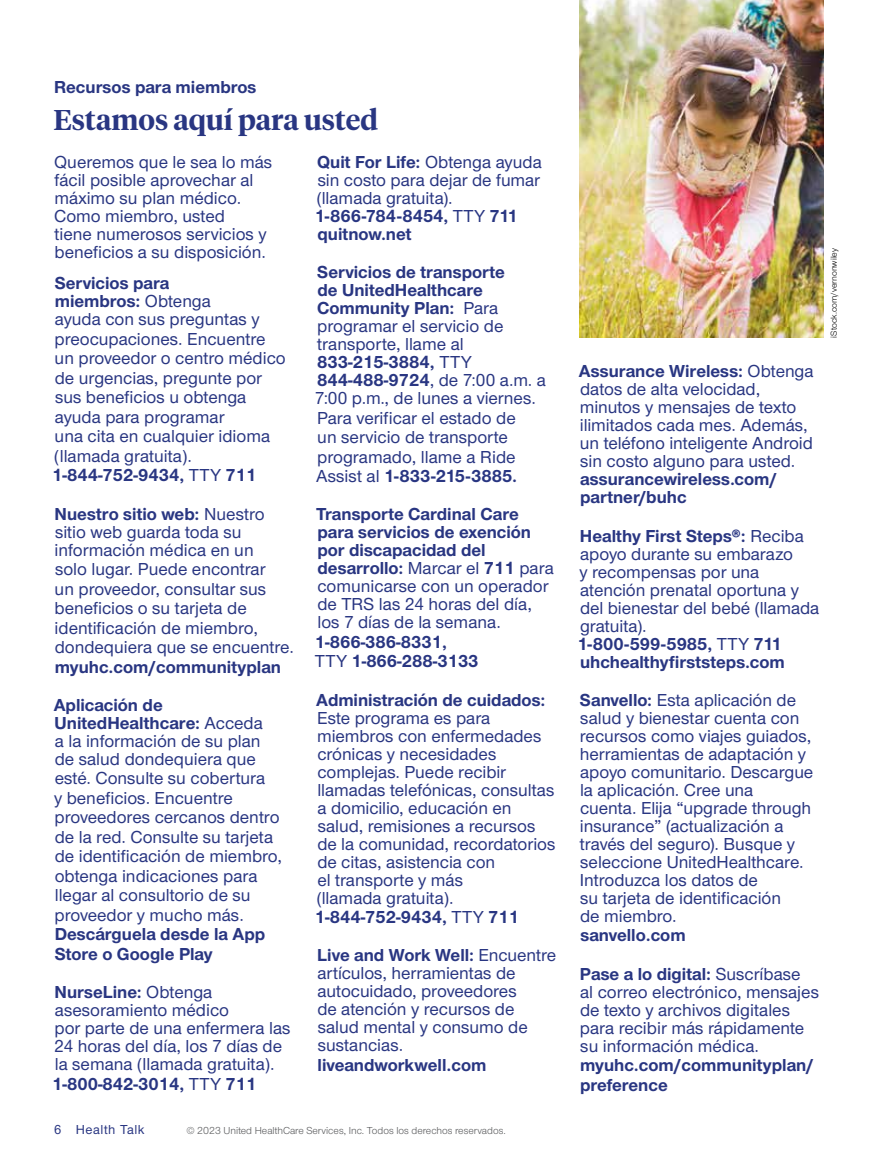
<style>
.page{position:relative;width:878px;height:1161px;background:#fff}
.page>*{position:absolute;margin:0;border:0;box-sizing:border-box;transform-origin:0 0}
.Summary_allnested_2{font:600 28.5px "UHC Serif Headline";color:#293682}
.Summary_allnested_2-2{font:500 18px/19.2px "UHC Sans";color:#293682}
.Summary_allnested_2-3{font:700 18px/18.3px "UHC Sans";color:#293682}
.Sans_no_indent_AMC{font:500 18px/18px "UHC Sans";color:#293682}
.Folio_V_AMC{font:500 13.5px "UHC Sans";letter-spacing:.04em;color:#293682}
.Legal_language_AMC{font:10.5px "UHC Sans";color:#58595b}
.Legal_language_AMC-2{font:9px "UHC Sans";color:#000}
.s1{font-weight:700}
.s2{font-weight:500}
</style>
<div class="page">
<img style="left:579px;top:0;width:245px;height:338px">
<p class="Summary_allnested_2-3" style="left:54px;top:78px;width:204px">Recursos para miembros</p>
<p class="Summary_allnested_2" style="left:54px;top:100px;width:326px">Estamos aquí para usted</p>
<p class="Sans_no_indent_AMC" style="left:54px;top:152px;width:219px">Queremos que le sea lo más fácil posible aprovechar al máximo su plan médico.<br>Como miembro, usted<br>tiene numerosos servicios y beneficios a su disposición.</p>
<p class="Summary_allnested_2-2" style="left:52px;top:273px;width:235px"><span class="s1">Servicios para<br>miembros:</span> Obtenga<br>ayuda con sus preguntas y preocupaciones. Encuentre un proveedor o centro médico de urgencias, pregunte por sus beneficios u obtenga ayuda para programar<br>una cita en cualquier idioma (llamada gratuita).<br><span class="s1">1-844-752-9434,</span> TTY <span class="s1">711</span></p>
<p class="Summary_allnested_2-2" style="left:55px;top:503px;width:241px"><span class="s1">Nuestro sitio web:</span> Nuestro sitio web guarda toda su información médica en un<br>solo lugar. Puede encontrar<br>un proveedor, consultar sus beneficios o su tarjeta de identificación de miembro, dondequiera que se encuentre. <span class="s1">myuhc.com/communityplan</span></p>
<p class="Summary_allnested_2-2" style="left:54px;top:695px;width:230px"><span class="s1">Aplicación de<br>UnitedHealthcare:</span> Acceda<br>a la información de su plan de salud dondequiera que esté. Consulte su cobertura<br>y beneficios. Encuentre proveedores cercanos dentro de la red. Consulte su tarjeta de identificación de miembro, obtenga indicaciones para llegar al consultorio de su proveedor y mucho más.<br><span class="s1">Descárguela desde la App<br>Store o Google Play</span></p>
<p class="Summary_allnested_2-2" style="left:52px;top:982px;width:240px;line-height:18.3px"><span class="s1">NurseLine:</span> Obtenga asesoramiento médico<br>por parte de una enfermera las<br>24 horas del día, los 7 días de la semana (llamada gratuita).<br><span class="s1">1-800-842-3014,</span> TTY <span class="s1">711</span></p>
<p class="Summary_allnested_2-2" style="left:315px;top:152px;width:228px;line-height:18px"><span class="s1">Quit For Life:</span> Obtenga ayuda sin costo para dejar de fumar (llamada gratuita).<br><span class="s1">1-866-784-8454,</span> TTY <span class="s1">711 quitnow.net</span></p>
<p class="Summary_allnested_2-2" style="left:315px;top:262px;width:232px;line-height:18.6px"><span class="s1">Servicios de transporte<br>de UnitedHealthcare<br>Community Plan:</span> Para programar el servicio de transporte, llame al<br><span class="s1">833-215-3884,</span> TTY<br><span class="s1">844-488-9724</span>, de 7:00 a.m. a<br>7:00 p.m., de lunes a viernes.<br>Para verificar el estado de<br>un servicio de transporte programado, llame a Ride<br>Assist al <span class="s1">1-833-215-3885.</span></p>
<p class="Summary_allnested_2-3" style="left:315px;top:505px;width:240px">Transporte Cardinal Care para servicios de exención por discapacidad del desarrollo: <span class="s2">Marcar el</span> 711 <span class="s2">para comunicarse con un operador de TRS las 24 horas del día, los 7 días de la semana.<br></span>1-866-386-8331,<br><span class="s2">TTY</span> 1-866-288-3133</p>
<p class="Summary_allnested_2-2" style="left:315px;top:690px;width:242px;line-height:18.1px"><span class="s1">Administración de cuidados:<br></span>Este programa es para miembros con enfermedades crónicas y necesidades complejas. Puede recibir llamadas telefónicas, consultas a domicilio, educación en salud, remisiones a recursos de la comunidad, recordatorios de citas, asistencia con<br>el transporte y más<br>(llamada gratuita).<br><span class="s1">1-844-752-9434,</span> TTY <span class="s1">711</span></p>
<p class="Summary_allnested_2-2" style="left:317px;top:946px;width:240px;line-height:18.3px"><span class="s1">Live and Work Well:</span> Encuentre artículos, herramientas de autocuidado, proveedores<br>de atención y recursos de salud mental y consumo de sustancias. <span class="s1">liveandworkwell.com</span></p>
<p class="Folio_V_AMC" style="left:54px;top:1120px;width:92px">6 Health Talk</p>
<p class="Legal_language_AMC" style="left:186px;top:1124px;width:321px">© 2023 United HealthCare Services, Inc. Todos los derechos reservados.</p>
<p class="Summary_allnested_2-2" style="left:579px;top:362px;width:236px;line-height:18px"><span class="s1">Assurance Wireless:</span> Obtenga datos de alta velocidad, minutos y mensajes de texto ilimitados cada mes. Además, un teléfono inteligente Android sin costo alguno para usted. <span class="s1">assurancewireless.com/ partner/buhc</span></p>
<p class="Summary_allnested_2-2" style="left:577px;top:526px;width:243px;line-height:18px"><span class="s1">Healthy First Steps®:</span> Reciba apoyo durante su embarazo<br>y recompensas por una atención prenatal oportuna y del bienestar del bebé (llamada gratuita).<br><span class="s1">1-800-599-5985,</span> TTY <span class="s1">711 uhchealthyfirststeps.com</span></p>
<p class="Summary_allnested_2-2" style="left:580px;top:690px;width:235px;line-height:18.1px"><span class="s1">Sanvello:</span> Esta aplicación de salud y bienestar cuenta con recursos como viajes guiados, herramientas de adaptación y apoyo comunitario. Descargue la aplicación. Cree una cuenta. Elija “upgrade through insurance” (actualización a través del seguro). Busque y seleccione UnitedHealthcare.<br>Introduzca los datos de<br>su tarjeta de identificación<br>de miembro.<br><span class="s1">sanvello.com</span></p>
<p class="Summary_allnested_2-2" style="left:580px;top:964px;width:241px;line-height:18.5px"><span class="s1">Pase a lo digital:</span> Suscríbase<br>al correo electrónico, mensajes de texto y archivos digitales para recibir más rápidamente su información médica. <span class="s1">myuhc.com/communityplan/ preference</span></p>
<p class="Legal_language_AMC-2" style="left:827px;top:338px;width:91px;rotate:-90deg">iStock.com/vernonwiley</p>
</div>
